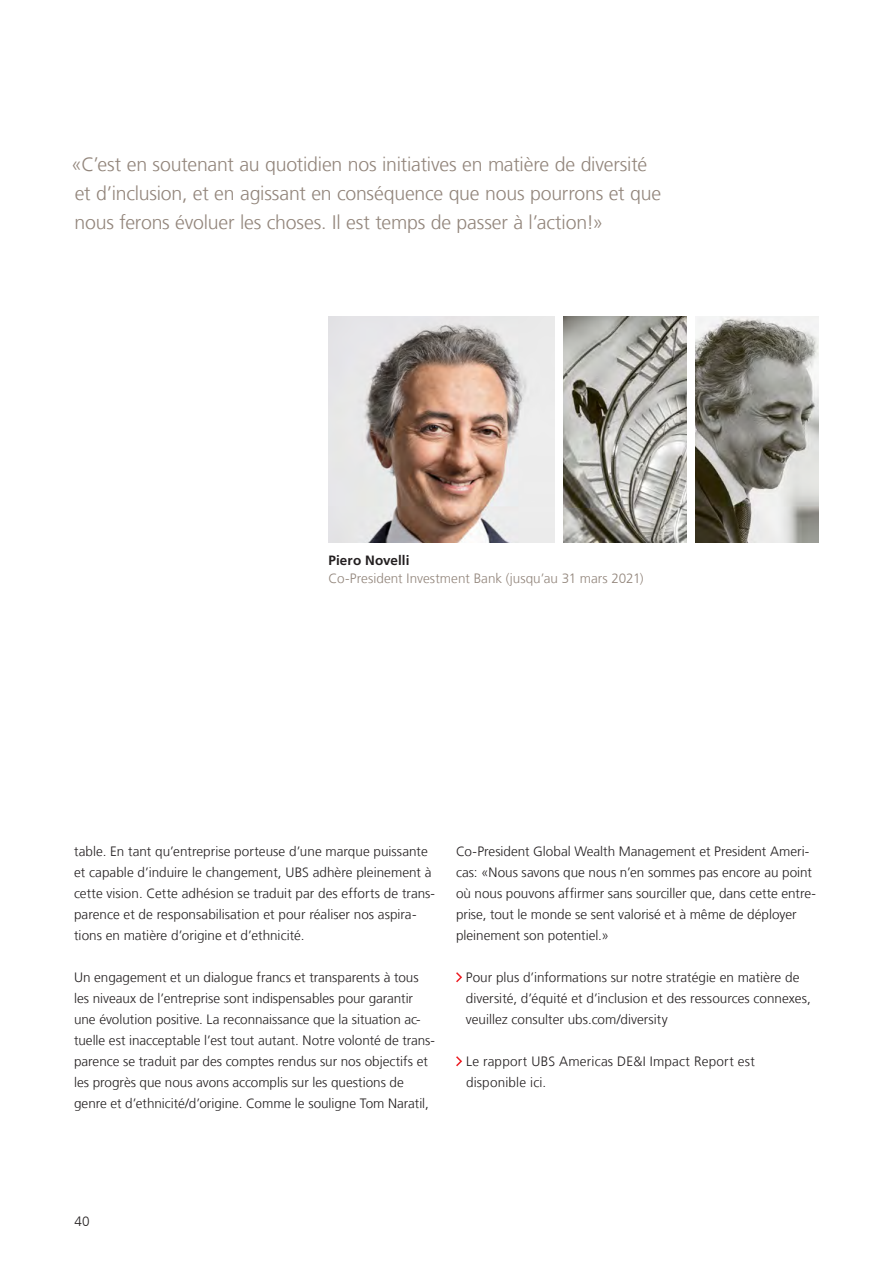
<style>
.page{position:relative;width:893px;height:1263px;background:#fff}
.page>*{position:absolute;margin:0;border:0;box-sizing:border-box;transform-origin:0 0}
.t1{font:300 19.5px/29.2px "Frutiger LT Com";letter-spacing:-.01em;color:#92857b}
.body{font:300 13.5px/21px "Frutiger LT Com";color:#231f20}
.link{font:300 13.5px/21px "Frutiger LT Com";letter-spacing:.005em;color:#231f20}
.GEB_caption_-_positi{font:300 13.5px "Frutiger LT Com";color:#92857b}
.GEB_caption_-_name{font:700 13.5px "Frutiger LT Com";letter-spacing:.01em;color:#231f20}
</style>
<div class="page">
<svg style="left:456px;top:972px;width:6px;height:11px"></svg>
<svg style="left:456px;top:1056px;width:6px;height:11px"></svg>
<img style="left:328px;top:316px;width:226px;height:226px">
<img style="left:564px;top:316px;width:122px;height:226px">
<img style="left:696px;top:316px;width:122px;height:226px">
<p class="t1" style="left:71px;top:150px;width:591px">«C’est en soutenant au quotidien nos initiatives en matière de diversité et d’inclusion, et en agissant en conséquence que nous pourrons et que nous ferons évoluer les choses. Il est temps de passer à l’action!»</p>
<p class="GEB_caption_-_name" style="left:328px;top:553px;width:83px">Piero Novelli</p>
<p class="GEB_caption_-_positi" style="left:328px;top:571px;width:317px">Co-President Investment Bank (jusqu’au 31 mars 2021)</p>
<p class="body" style="left:74px;top:841px;width:363px">table. En tant qu’entreprise porteuse d’une marque puissante et capable d’induire le changement, UBS adhère pleinement à cette vision. Cette adhésion se traduit par des efforts de trans&shy;parence et de responsabilisation et pour réaliser nos aspira&shy;tions en matière d’origine et d’ethnicité.</p>
<p class="body" style="left:74px;top:967px;width:363px">Un engagement et un dialogue francs et transparents à tous les niveaux de l’entreprise sont indispensables pour garantir une évolution positive. La reconnaissance que la situation ac&shy;tuelle est inacceptable l’est tout autant. Notre volonté de trans&shy;parence se traduit par des comptes rendus sur nos objectifs et les progrès que nous avons accomplis sur les questions de genre et d’ethnicité/d’origine. Comme le souligne Tom Naratil,</p>
<p class="body" style="left:456px;top:841px;width:362px">Co-President Global Wealth Management et President Ameri&shy;cas: «Nous savons que nous n’en sommes pas encore au point où nous pouvons affirmer sans sourciller que, dans cette entre&shy;prise, tout le monde se sent valorisé et à même de déployer pleinement son potentiel.»</p>
<p class="link" style="left:466px;top:967px;width:346px">Pour plus d’informations sur notre stratégie en matière de diversité, d’équité et d’inclusion et des ressources connexes, veuillez consulter ubs.com/diversity</p>
<p class="link" style="left:466px;top:1051px;width:290px">Le rapport UBS Americas DE&amp;I Impact Report est disponible ici.</p>
<p class="body" style="left:74px;top:1211px;width:17px">40</p>
</div>
